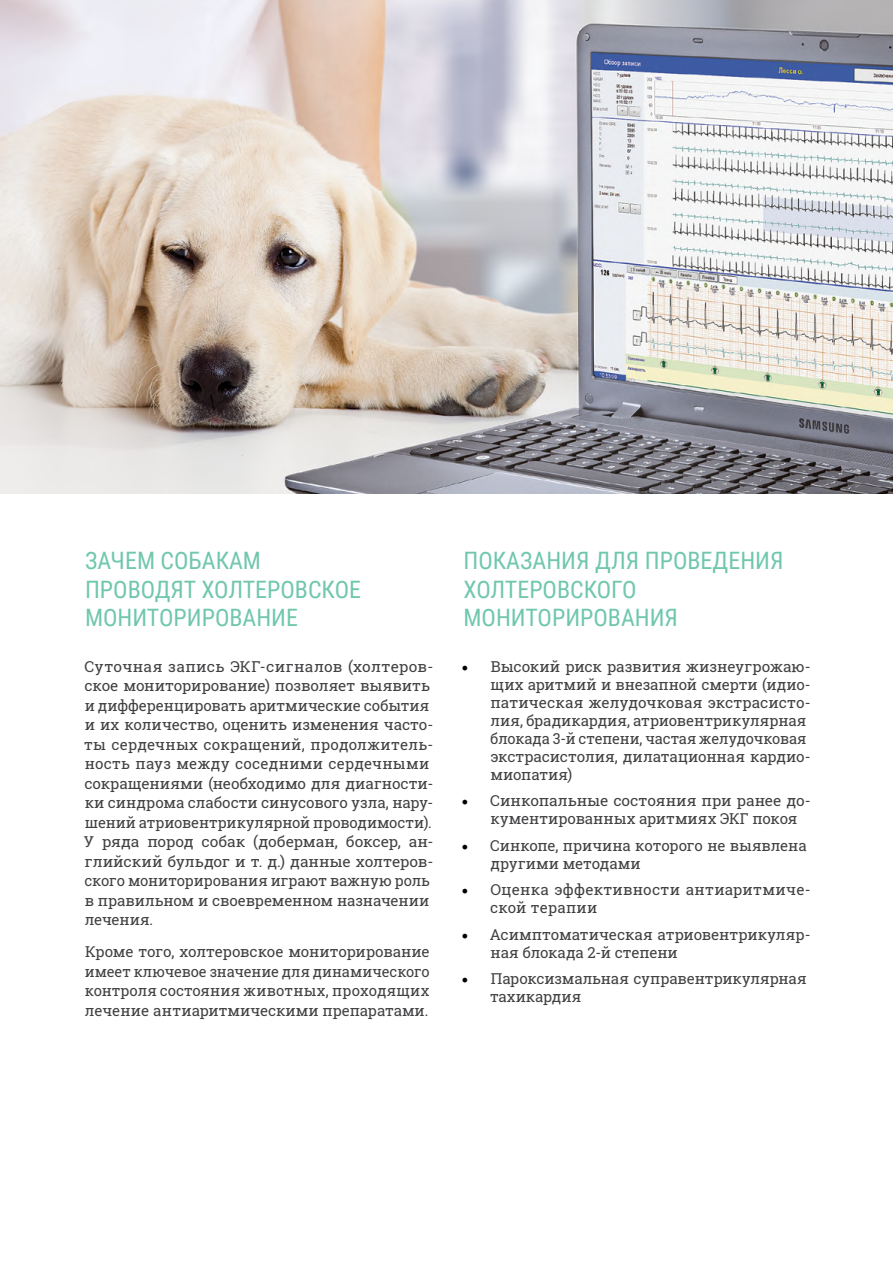
<style>
.page{position:relative;width:893px;height:1263px;background:#fff}
.page>*{position:absolute;margin:0;border:0;box-sizing:border-box;transform-origin:0 0}
.t1{font:24px/28.5px "Roboto Condensed";color:#70c7ad}
.t2{font:15px/19.5px "Roboto Slab";color:#414042}
.t3{font:15px/18px "Roboto Slab";letter-spacing:.02em;color:#414042}
.s1{font-family:"Minion Pro";font-size:18px;color:#000}
</style>
<div class="page">
<img style="left:0;top:0;width:893px;height:493px">
<h1 class="t1" style="left:85px;top:546px;width:278px">ЗАЧЕМ СОБАКАМ<br>ПРОВОДЯТ ХОЛТЕРОВСКОЕ<br>МОНИТОРИРОВАНИЕ</h1>
<p class="t2" style="left:84px;top:656px;width:351px">Суточная запись ЭКГ-сигналов (холтеров&shy;ское мониторирование) позволяет выявить и дифференцировать аритмические события и их количество, оценить изменения часто&shy;ты сердечных сокращений, продолжитель&shy;ность пауз между соседними сердечными сокращениями (необходимо для диагности&shy;ки синдрома слабости синусового узла, нару&shy;шений атриовентрикулярной проводимости).<br>У ряда пород собак (доберман, боксер, ан&shy;глийский бульдог и т. д.) данные холтеров&shy;ского мониторирования играют важную роль в правильном и своевременном назначении лечения.</p>
<p class="t2" style="left:85px;top:942px;width:346px;text-align:justify">Кроме того, холтеровское мониторирование имеет ключевое значение для динамического контроля состояния животных, проходящих лечение антиаритмическими препаратами.</p>
<h1 class="t1" style="left:463px;top:546px;width:322px">ПОКАЗАНИЯ ДЛЯ ПРОВЕДЕНИЯ<br>ХОЛТЕРОВСКОГО<br>МОНИТОРИРОВАНИЯ</h1>
<p class="t2" style="left:490px;top:657px;width:322px;line-height:18px;text-indent:-29px"><span class="s1">•</span> Высокий риск развития жизнеугрожаю&shy;щих аритмий и внезапной смерти (идио&shy;патическая желудочковая экстрасисто&shy;лия, брадикардия, атриовентрикулярная блокада 3-й степени, частая желудочковая экстрасистолия, дилатационная кардио&shy;миопатия)</p>
<p class="t2" style="left:491px;top:791px;width:322px;line-height:18px;text-indent:-29px"><span class="s1">•</span> Синкопальные состояния при ранее до&shy;кументированных аритмиях ЭКГ покоя</p>
<p class="t2" style="left:491px;top:836px;width:318px;line-height:18px;text-indent:-29px"><span class="s1">•</span> Синкопе, причина которого не выявлена другими методами</p>
<p class="t3" style="left:490px;top:880px;width:322px;text-indent:-29px"><span class="s1">•</span> Оценка эффективности антиаритмиче&shy;ской терапии</p>
<p class="t2" style="left:491px;top:925px;width:322px;line-height:18px;text-indent:-29px"><span class="s1">•</span> Асимптоматическая атриовентрикуляр&shy;ная блокада 2-й степени</p>
<p class="t2" style="left:490px;top:970px;width:318px;line-height:18px;text-indent:-29px"><span class="s1">•</span> Пароксизмальная суправентрикулярная тахикардия</p>
</div>
